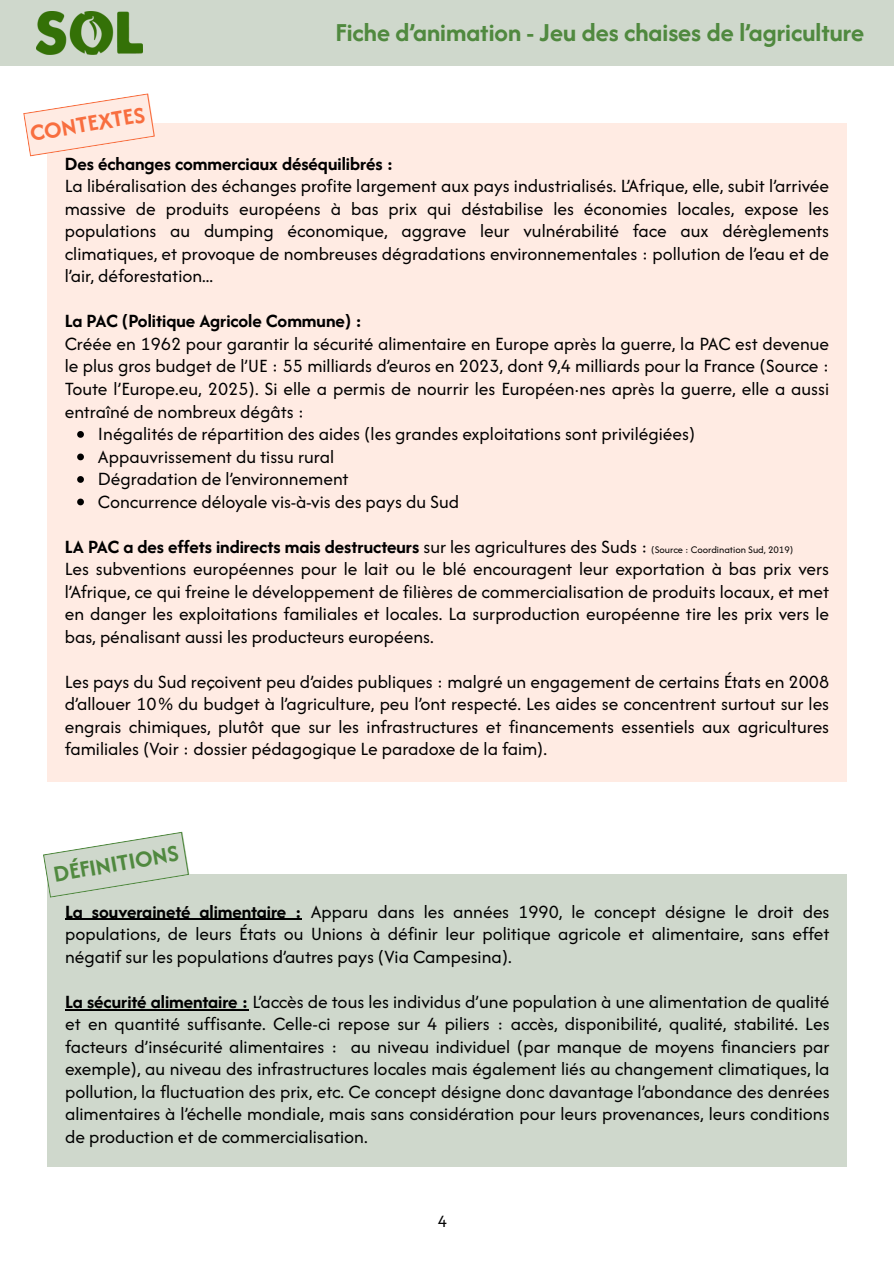
<style>
.page{position:relative;width:894px;height:1264px;background:#fff}
.page>*{position:absolute;margin:0;border:0;box-sizing:border-box;transform-origin:0 0}
.t1{font:700 27px "Afacad Flux";color:#50893f}
.t2{font:700 24px "Afacad Flux";color:#50893f}
.t3{font:700 24px "Afacad Flux";color:#f86e3f}
.t4{font:19.5px/22.5px "Afacad Flux";color:#000}
.t5{font:18px "Afacad Flux";color:#000}
.t6{font:10.5px "Afacad Flux";color:#000}
.s1{font-weight:700}
</style>
<div class="page">
<div style="left:47px;top:124px;width:799px;height:658px;background:#ffebe3"></div>
<svg style="left:23px;top:93px;width:133px;height:64px"></svg>
<svg style="left:77px;top:431px;width:7px;height:7px"></svg>
<svg style="left:77px;top:453px;width:7px;height:7px"></svg>
<svg style="left:77px;top:476px;width:7px;height:7px"></svg>
<svg style="left:77px;top:498px;width:7px;height:7px"></svg>
<div style="left:47px;top:874px;width:799px;height:293px;background:#cfd8cc"></div>
<hr style="left:65px;top:918px;width:237px;height:2px;background:#000">
<hr style="left:65px;top:1008px;width:22px;height:2px;background:#000">
<hr style="left:87px;top:1008px;width:161px;height:2px;background:#000">
<svg style="left:43px;top:831px;width:147px;height:67px"></svg>
<div style="left:0;top:0;width:893px;height:66px;background:#cfd8cc"></div>
<img style="left:36px;top:12px;width:106px;height:43px">
<h1 class="t1" style="left:335px;top:14px;width:530px">Fiche d’animation - Jeu des chaises de l’agriculture</h1>
<h2 class="t3" style="left:27px;top:118px;width:117px;rotate:-10deg">CONTEXTES</h2>
<p class="t4" style="left:65px;top:152px;width:765px"><span class="s1">Des échanges commerciaux déséquilibrés :<br></span>La libéralisation des échanges profite largement aux pays industrialisés. L’Afrique, elle, subit l’arrivée massive de produits européens à bas prix qui déstabilise les économies locales, expose les populations au dumping économique, aggrave leur vulnérabilité face aux dérèglements</p>
<p class="t4" style="left:65px;top:242px;width:765px">climatiques, et provoque de nombreuses dégradations environnementales : pollution de l’eau et de l’air, déforestation...</p>
<p class="t4" style="left:65px;top:310px;width:765px"><span class="s1">La PAC (Politique Agricole Commune) :<br></span>Créée en 1962 pour garantir la sécurité alimentaire en Europe après la guerre, la PAC est devenue le plus gros budget de l’UE : 55 milliards d’euros en 2023, dont 9,4 milliards pour la France (Source :<br>Toute l’Europe.eu, 2025). Si elle a permis de nourrir les Européen·nes après la guerre, elle a aussi entraîné de nombreux dégâts :</p>
<h3 class="t4" style="left:98px;top:422px;width:598px">Inégalités de répartition des aides (les grandes exploitations sont privilégiées)<br>Appauvrissement du tissu rural</h3>
<h3 class="t4" style="left:98px;top:467px;width:252px">Dégradation de l’environnement</h3>
<h3 class="t4" style="left:98px;top:490px;width:362px">Concurrence déloyale vis-à-vis des pays du Sud</h3>
<h3 class="t4" style="left:65px;top:535px;width:765px"><span class="s1">LA PAC a des effets indirects mais destructeurs</span> sur les agricultures des Suds :<br>Les subventions européennes pour le lait ou le blé encouragent leur exportation à bas prix vers l’Afrique, ce qui freine le développement de filières de commercialisation de produits locaux, et met en danger les exploitations familiales et locales. La surproduction européenne tire les prix vers le bas, pénalisant aussi les producteurs européens.</h3>
<h3 class="t4" style="left:65px;top:670px;width:765px;text-align:justify">Les pays du Sud reçoivent peu d’aides publiques : malgré un engagement de certains États en 2008 d’allouer 10% du budget à l’agriculture, peu l’ont respecté. Les aides se concentrent surtout sur les engrais chimiques, plutôt que sur les infrastructures et financements essentiels aux agricultures familiales (Voir : dossier pédagogique Le paradoxe de la faim).</h3>
<p class="t6" style="left:651px;top:542px;width:144px">(Source : Coordination Sud, 2019)</p>
<h2 class="t2" style="left:51px;top:858px;width:128px;rotate:-10deg">DÉFINITIONS</h2>
<h3 class="t4" style="left:65px;top:900px;width:765px;text-align:justify"><span class="s1">La souveraineté alimentaire :</span> Apparu dans les années 1990, le concept désigne le droit des populations, de leurs États ou Unions à définir leur politique agricole et alimentaire, sans effet négatif sur les populations d’autres pays (Via Campesina).</h3>
<h3 class="t4" style="left:65px;top:990px;width:765px;text-align:justify"><span class="s1">La sécurité alimentaire :</span> L’accès de tous les individus d’une population à une alimentation de qualité et en quantité suffisante. Celle-ci repose sur 4 piliers : accès, disponibilité, qualité, stabilité. Les facteurs d’insécurité alimentaires : au niveau individuel (par manque de moyens financiers par exemple), au niveau des infrastructures locales mais également liés au changement climatiques, la pollution, la fluctuation des prix, etc. Ce concept désigne donc davantage l’abondance des denrées alimentaires à l’échelle mondiale, mais sans considération pour leurs provenances, leurs conditions de production et de commercialisation.</h3>
<p class="t5" style="left:438px;top:1208px;width:11px">4</p>
</div>
